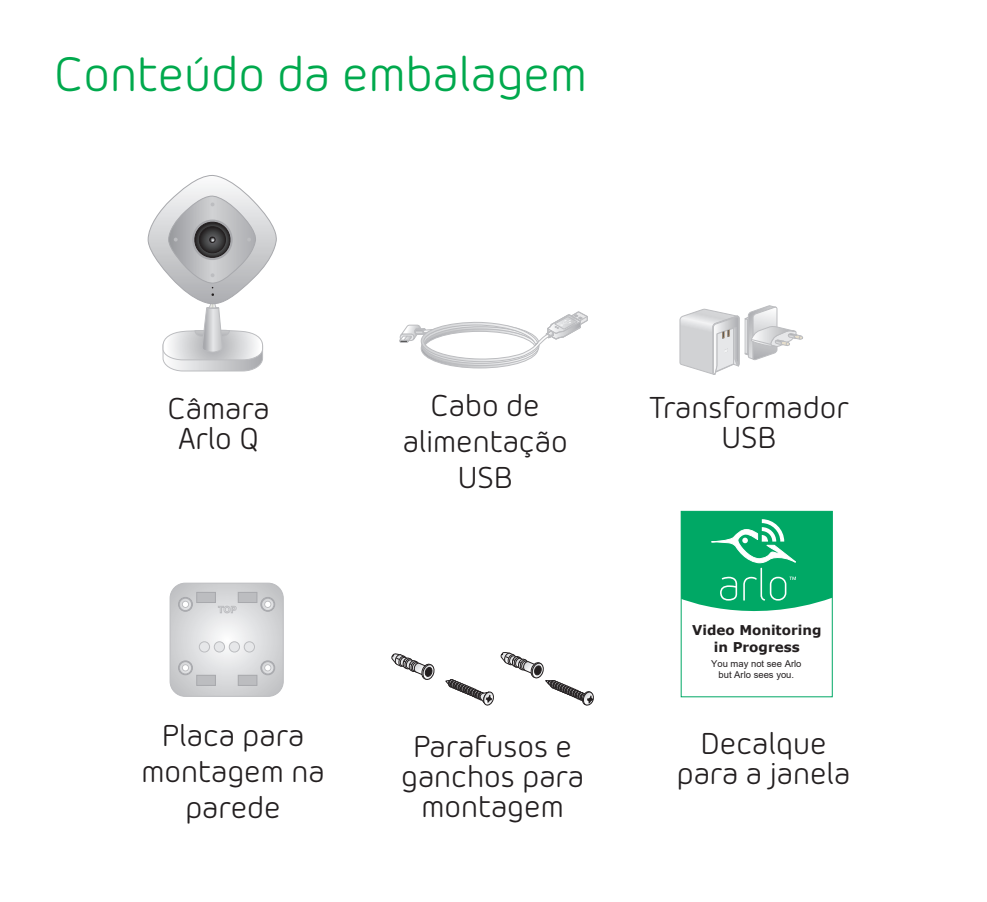
<style>
.page{position:relative;width:987px;height:902px;background:#fff}
.page>*{position:absolute;margin:0;border:0;box-sizing:border-box;transform-origin:0 0}
.h1_head{font:48px "Morebi Rounded";color:#00a94d}
.t1{font:30px/30px "Morebi Rounded";color:#231f20;text-align:center}
.t2{font:700 13.5px/16.2px "Verdana";color:#231f20;text-align:center}
.t3{font:9.6px/11.4px "Arial";color:#231f20;text-align:center}
</style>
<div class="page">
<svg style="left:148px;top:175px;width:129px;height:196px"></svg>
<svg style="left:170px;top:583px;width:113px;height:113px;background:#d4d5d7"></svg>
<svg style="left:399px;top:311px;width:188px;height:57px"></svg>
<svg style="left:445px;top:679px;width:49px;height:26px"></svg>
<svg style="left:391px;top:653px;width:44px;height:27px"></svg>
<svg style="left:500px;top:652px;width:94px;height:53px"></svg>
<svg style="left:679px;top:305px;width:123px;height:70px"></svg>
<svg style="left:681px;top:511px;width:151px;height:116px"></svg>
<p class="h1_head" style="left:54px;top:41px;width:534px">Conteúdo da embalagem</p>
<p class="t1" style="left:403px;top:386px;width:166px;line-height:36px">Cabo de alimentação<br>USB</p>
<p class="t1" style="left:167px;top:391px;width:104px">Câmara<br>Arlo Q</p>
<p class="t1" style="left:649px;top:390px;width:201px">Transformador<br>USB</p>
<p class="t1" style="left:141px;top:716px;width:184px;line-height:36px">Placa para montagem na parede</p>
<p class="t2" style="left:692px;top:622px;width:131px">Video Monitoring in Progress</p>
<p class="t3" style="left:711px;top:658px;width:92px">You may not see Arlo but Arlo sees you.</p>
<p class="t1" style="left:401px;top:729px;width:184px">Parafusos e ganchos para montagem</p>
<p class="t1" style="left:676px;top:726px;width:175px">Decalque para a janela</p>
</div>
